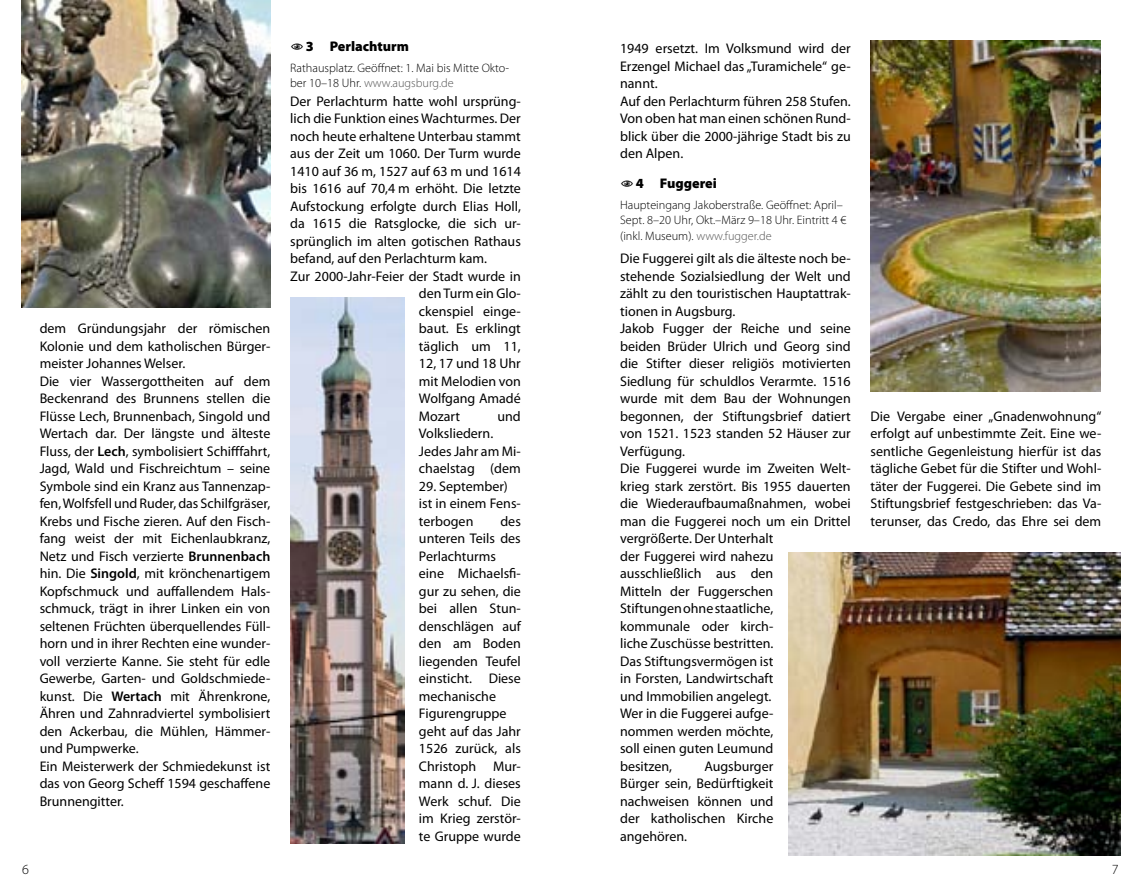
<style>
.page{position:relative;width:1141px;height:893px;background:#fff}
.page>*{position:absolute;margin:0;border:0;box-sizing:border-box;transform-origin:0 0}
.t1{font:14px/17.5px "Myriad Pro";color:#000}
.t2{font:900 14px "Myriad Pro";color:#000}
.t3{font:300 14px "Myriad Pro";color:#000}
.t4{font:300 12.25px/15.8px "Myriad Pro";color:#000}
.s1{font-weight:600}
.s2{color:#565656}
</style>
<div class="page">
<img style="left:21px;top:0;width:249px;height:308px">
<img style="left:290px;top:298px;width:114px;height:545px">
<img style="left:788px;top:553px;width:333px;height:303px">
<img style="left:871px;top:41px;width:230px;height:350px">
<p class="t1" style="left:40px;top:319px;width:232px">dem Gründungsjahr der römischen Kolonie und dem katholischen Bürger&shy;meister Johannes Welser.<br>Die vier Wassergottheiten auf dem Beckenrand des Brunnens stellen die Flüsse Lech, Brunnenbach, Singold und Wertach dar. Der längste und älteste Fluss, der <span class="s1">Lech</span>, symbolisiert Schifffahrt, Jagd, Wald und Fischreichtum – seine Symbole sind ein Kranz aus Tannenzap&shy;fen, Wolfsfell und Ruder, das Schilfgräser, Krebs und Fische zieren. Auf den Fisch&shy;fang weist der mit Eichenlaubkranz, Netz und Fisch verzierte <span class="s1">Brunnenbach </span>hin. Die <span class="s1">Singold</span>, mit krönchenartigem Kopfschmuck und auffallendem Hals&shy;schmuck, trägt in ihrer Linken ein von seltenen Früchten überquellendes Füll&shy;horn und in ihrer Rechten eine wunder&shy;voll verzierte Kanne. Sie steht für edle Gewerbe, Garten- und Goldschmiede&shy;kunst. Die <span class="s1">Wertach</span> mit Ährenkrone, Ähren und Zahnradviertel symbolisiert den Ackerbau, die Mühlen, Hämmer&shy;und Pumpwerke.<br>Ein Meisterwerk der Schmiedekunst ist das von Georg Scheff 1594 geschaffene Brunnengitter.</p>
<p class="t2" style="left:306px;top:37px;width:105px">3 Perlachturm</p>
<p class="t4" style="left:290px;top:60px;width:220px">Rathausplatz. Geöffnet: 1. Mai bis Mitte Okto&shy;ber 10–18 Uhr. <span class="s2">www.augsburg.de</span></p>
<p class="t1" style="left:290px;top:92px;width:232px">Der Perlachturm hatte wohl ursprüng-</p>
<p class="t1" style="left:290px;top:109px;width:232px">lich die Funktion eines Wachturmes. Der</p>
<p class="t1" style="left:290px;top:127px;width:232px">noch heute erhaltene Unterbau stammt</p>
<p class="t1" style="left:290px;top:144px;width:232px">aus der Zeit um 1060. Der Turm wurde</p>
<p class="t1" style="left:290px;top:162px;width:232px">1410 auf 36 m, 1527 auf 63 m und 1614</p>
<p class="t1" style="left:290px;top:179px;width:232px">bis 1616 auf 70,4 m erhöht. Die letzte</p>
<p class="t1" style="left:290px;top:197px;width:232px">Aufstockung erfolgte durch Elias Holl,</p>
<p class="t1" style="left:290px;top:214px;width:232px">da 1615 die Ratsglocke, die sich ur-</p>
<p class="t1" style="left:290px;top:232px;width:232px">sprünglich im alten gotischen Rathaus</p>
<p class="t1" style="left:290px;top:249px;width:198px">befand, auf den Perlachturm kam.</p>
<p class="t1" style="left:290px;top:267px;width:232px">Zur 2000-Jahr-Feier der Stadt wurde in</p>
<p class="t1" style="left:419px;top:284px;width:103px">den Turm ein Glo-</p>
<p class="t1" style="left:419px;top:302px;width:103px">ckenspiel einge-</p>
<p class="t1" style="left:419px;top:319px;width:103px">baut. Es erklingt</p>
<p class="t1" style="left:419px;top:337px;width:103px">täglich um 11,</p>
<p class="t1" style="left:419px;top:354px;width:103px">12, 17 und 18 Uhr</p>
<p class="t1" style="left:419px;top:372px;width:103px">mit Melodien von</p>
<p class="t1" style="left:419px;top:389px;width:103px">Wolfgang Amadé</p>
<p class="t1" style="left:419px;top:407px;width:43px">Mozart</p>
<p class="t1" style="left:497px;top:407px;width:25px">und</p>
<p class="t1" style="left:419px;top:424px;width:103px">Volksliedern.<br>Jedes Jahr am Mi&shy;chaelstag (dem</p>
<p class="t1" style="left:419px;top:477px;width:103px">29. September) ist in einem Fens&shy;terbogen</p>
<p class="t1" style="left:419px;top:512px;width:103px;text-indent:81px">des unteren Teils des<br>Perlachturms eine Michaelsfi&shy;gur zu sehen, die bei allen Stun&shy;denschlägen auf den am Boden liegenden Teufel einsticht. Diese mechanische<br>Figurengruppe geht auf das Jahr<br>1526 zurück, als<br>Christoph Mur&shy;mann d. J. dieses<br>Werk schuf. Die im Krieg zerstör&shy;te Gruppe wurde</p>
<p class="t1" style="left:620px;top:39px;width:232px">1949 ersetzt. Im Volksmund wird der<br>Erzengel Michael das „Turamichele“ ge&shy;nannt.<br>Auf den Perlachturm führen 258 Stufen.<br>Von oben hat man einen schönen Rund&shy;blick über die 2000-jährige Stadt bis zu den Alpen.</p>
<p class="t2" style="left:636px;top:174px;width:82px">4 Fuggerei</p>
<p class="t4" style="left:620px;top:197px;width:228px">Haupteingang Jakoberstraße. Geöffnet: April–<br>Sept. 8–20 Uhr, Okt.–März 9–18 Uhr. Eintritt 4 € (inkl. Museum). <span class="s2">www.fugger.de</span></p>
<p class="t1" style="left:620px;top:249px;width:232px">Die Fuggerei gilt als die älteste noch be&shy;stehende Sozialsiedlung der Welt und zählt zu den touristischen Hauptattrak&shy;tionen in Augsburg.<br>Jakob Fugger der Reiche und seine beiden Brüder Ulrich und Georg sind die Stifter dieser religiös motivierten<br>Siedlung für schuldlos Verarmte. 1516 wurde mit dem Bau der Wohnungen begonnen, der Stiftungsbrief datiert von 1521. 1523 standen 52 Häuser zur<br>Verfügung.<br>Die Fuggerei wurde im Zweiten Welt&shy;krieg stark zerstört. Bis 1955 dauerten die Wiederaufbaumaßnahmen, wobei man die Fuggerei noch um ein Drittel vergrößerte. Der Unterhalt<br>der Fuggerei wird nahezu ausschließlich aus den<br>Mitteln der Fuggerschen<br>Stiftungen ohne staatliche,<br>kommunale oder kirch-<br>liche Zuschüsse bestritten.<br>Das Stiftungsvermögen ist<br>in Forsten, Landwirtschaft<br>und Immobilien angelegt.<br>Wer in die Fuggerei aufge-<br>nommen werden möchte,<br>soll einen guten Leumund<br>besitzen,</p>
<p class="t1" style="left:620px;top:757px;width:155px;text-align:justify;text-indent:84px">Augsburger Bürger sein, Bedürftigkeit nachweisen können und der katholischen Kirche angehören.</p>
<p class="t1" style="left:871px;top:407px;width:232px;text-align:justify">Die Vergabe einer „Gnadenwohnung“ erfolgt auf unbestimmte Zeit. Eine we&shy;sentliche Gegenleistung hierfür ist das tägliche Gebet für die Stifter und Wohl&shy;täter der Fuggerei. Die Gebete sind im Stiftungsbrief festgeschrieben: das Va&shy;terunser, das Credo, das Ehre sei dem</p>
<p class="t3" style="left:22px;top:861px;width:8px">6</p>
<p class="t3" style="left:1112px;top:861px;width:8px">7</p>
</div>
